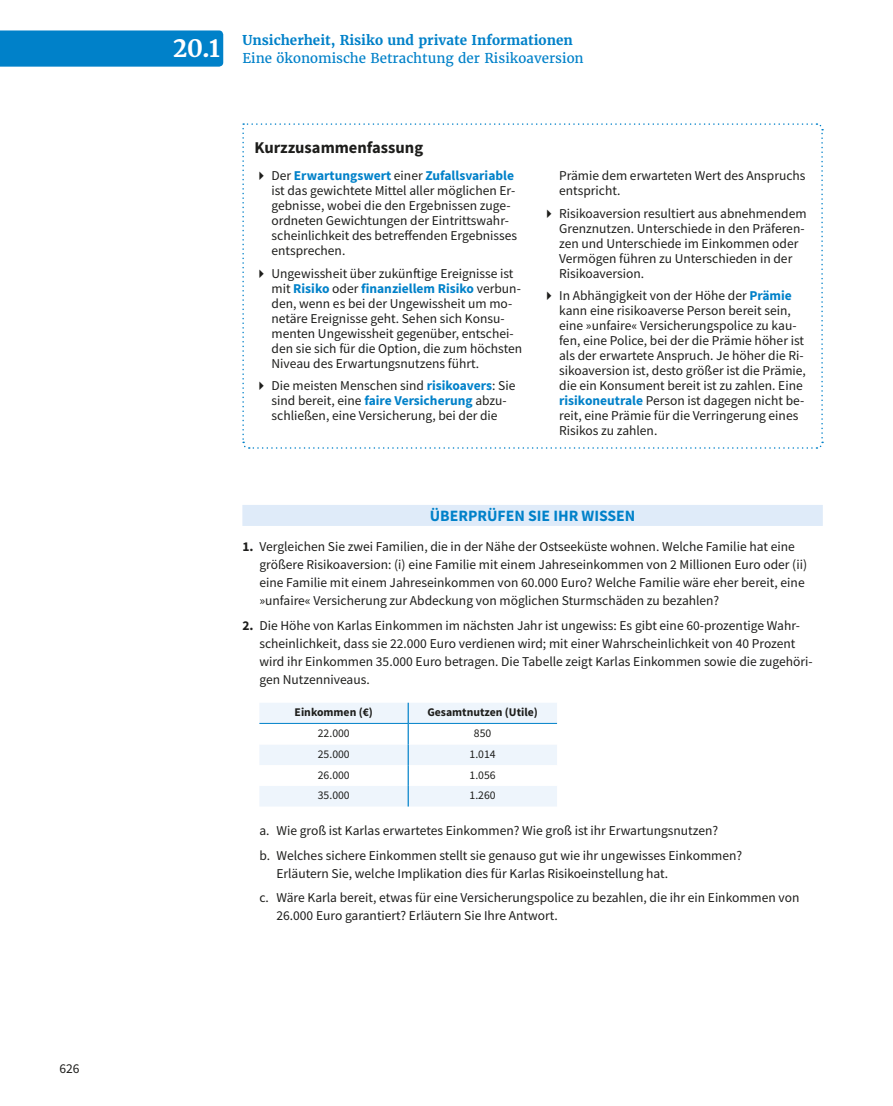
<style>
.page{position:relative;width:893px;height:1106px;background:#fff}
.page>*{position:absolute;margin:0;border:0;box-sizing:border-box;transform-origin:0 0}
.t1{font:700 24px "Haufe Merriweather";color:#fff}
.t2{font:700 16.5px "Source Sans Pro";color:#1d1d1b}
.t3{font:700 15.75px "Source Sans Pro";color:#0081c9}
.t4{font:13.5px/15px "Source Sans Pro";color:#1d1d1b}
.t5{font:13.5px "Haufe Merriweather";color:#0081c9}
.t6{font:700 13.5px "Haufe Merriweather";color:#0081c9}
.t7{font:11.7px "Source Sans Pro";color:#1d1d1b}
.t8{font:700 11.7px "Source Sans Pro";color:#1d1d1b}
.s1{font-weight:700;color:#0081c9}
.s2{font-weight:700}
</style>
<div class="page">
<div style="left:0;top:30px;width:223px;height:37px;background:#0081c9"></div>
<div style="left:242px;top:505px;width:581px;height:21px;background:#dfebf9"></div>
<svg style="left:259px;top:702px;width:298px;height:104px"></svg>
<hr style="left:259px;top:723px;width:149px;height:1px;background:#0081c9">
<hr style="left:408px;top:723px;width:149px;height:1px;background:#0081c9">
<svg style="left:242px;top:123px;width:582px;height:326px"></svg>
<p class="t4" style="left:60px;top:1061px;width:22px">626</p>
<h1 class="t1" style="left:173px;top:33px;width:48px">20.1</h1>
<p class="t6" style="left:242px;top:32px;width:332px">Unsicherheit, Risiko und private Informationen</p>
<p class="t5" style="left:242px;top:50px;width:343px">Eine ökonomische Betrachtung der Risikoaversion</p>
<p class="t2" style="left:254px;top:136px;width:170px">Kurzzusammenfassung</p>
<p class="t4" style="left:272px;top:168px;width:247px">Der <span class="s1">Erwartungswert</span> einer <span class="s1">Zufallsvariable </span>ist das gewichtete Mittel aller möglichen Er&shy;gebnisse, wobei die den Ergebnissen zuge&shy;ordneten Gewichtungen der Eintrittswahr&shy;scheinlichkeit des betreffenden Ergebnisses entsprechen.</p>
<p class="t4" style="left:272px;top:266px;width:252px">Ungewissheit über zukünftige Ereignisse ist mit <span class="s1">Risiko</span> oder <span class="s1">finanziellem Risiko</span> verbun&shy;den, wenn es bei der Ungewissheit um mo&shy;netäre Ereignisse geht. Sehen sich Konsu&shy;menten Ungewissheit gegenüber, entschei&shy;den sie sich für die Option, die zum höchsten Niveau des Erwartungsnutzens führt.</p>
<p class="t4" style="left:272px;top:378px;width:245px">Die meisten Menschen sind <span class="s1">risikoavers</span>: Sie sind bereit, eine <span class="s1">faire Versicherung</span> abzu&shy;schließen, eine Versicherung, bei der die</p>
<p class="t4" style="left:559px;top:168px;width:248px">Prämie dem erwarteten Wert des Anspruchs entspricht.</p>
<p class="t4" style="left:559px;top:206px;width:249px">Risikoaversion resultiert aus abnehmendem Grenznutzen. Unterschiede in den Präferen&shy;zen und Unterschiede im Einkommen oder Vermögen führen zu Unterschieden in der Risikoaversion.</p>
<p class="t4" style="left:559px;top:288px;width:248px">In Abhängigkeit von der Höhe der <span class="s1">Prämie </span>kann eine risikoaverse Person bereit sein, eine »unfaire« Versicherungspolice zu kau&shy;fen, eine Police, bei der die Prämie höher ist als der erwartete Anspruch. Je höher die Ri&shy;sikoaversion ist, desto größer ist die Prämie, die ein Konsument bereit ist zu zahlen. Eine <span class="s1">risikoneutrale</span> Person ist dagegen nicht be&shy;reit, eine Prämie für die Verringerung eines Risikos zu zahlen.</p>
<p class="t3" style="left:430px;top:504px;width:207px">ÜBERPRÜFEN SIE IHR WISSEN</p>
<p class="t4" style="left:259px;top:537px;width:549px;line-height:18px;text-indent:-17px"><span class="s2">1.</span> Vergleichen Sie zwei Familien, die in der Nähe der Ostseeküste wohnen. Welche Familie hat eine größere Risikoaversion: (i) eine Familie mit einem Jahreseinkommen von 2 Millionen Euro oder (ii) eine Familie mit einem Jahreseinkommen von 60.000 Euro? Welche Familie wäre eher bereit, eine »unfaire« Versicherung zur Abdeckung von möglichen Sturmschäden zu bezahlen?</p>
<p class="t4" style="left:259px;top:616px;width:555px;line-height:18px;text-indent:-17px"><span class="s2">2.</span> Die Höhe von Karlas Einkommen im nächsten Jahr ist ungewiss: Es gibt eine 60-prozentige Wahr&shy;scheinlichkeit, dass sie 22.000 Euro verdienen wird; mit einer Wahrscheinlichkeit von 40 Prozent wird ihr Einkommen 35.000 Euro betragen. Die Tabelle zeigt Karlas Einkommen sowie die zugehöri&shy;gen Nutzenniveaus.</p>
<p class="t8" style="left:295px;top:704px;width:80px">Einkommen (€)</p>
<p class="t8" style="left:427px;top:704px;width:112px">Gesamtnutzen (Utile)</p>
<p class="t7" style="left:318px;top:726px;width:33px">22.000</p>
<p class="t7" style="left:474px;top:726px;width:19px">850</p>
<p class="t7" style="left:318px;top:746px;width:33px">25.000</p>
<p class="t7" style="left:470px;top:746px;width:28px">1.014</p>
<p class="t7" style="left:318px;top:767px;width:33px">26.000</p>
<p class="t7" style="left:470px;top:767px;width:28px">1.056</p>
<p class="t7" style="left:318px;top:788px;width:33px">35.000</p>
<p class="t7" style="left:470px;top:788px;width:28px">1.260</p>
<p class="t4" style="left:259px;top:818px;width:484px;line-height:24.5px">a. Wie groß ist Karlas erwartetes Einkommen? Wie groß ist ihr Erwartungsnutzen?<br>b. Welches sichere Einkommen stellt sie genauso gut wie ihr ungewisses Einkommen?</p>
<p class="t4" style="left:259px;top:860px;width:542px;line-height:24.5px;text-indent:17px">Erläutern Sie, welche Implikation dies für Karlas Risikoeinstellung hat.<br>c. Wäre Karla bereit, etwas für eine Versicherungspolice zu bezahlen, die ihr ein Einkommen von</p>
<p class="t4" style="left:276px;top:908px;width:283px">26.000 Euro garantiert? Erläutern Sie Ihre Antwort.</p>
</div>
